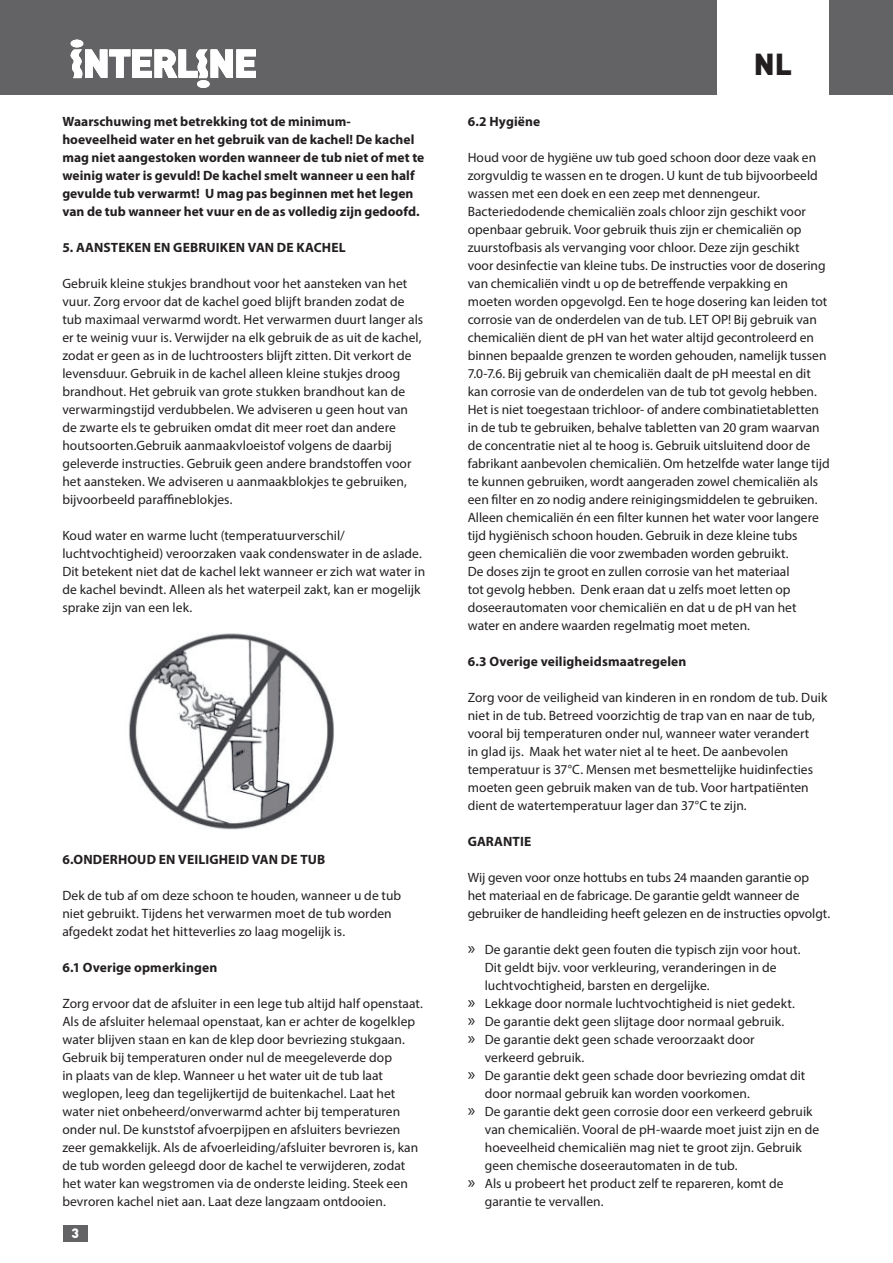
<style>
.page{position:relative;width:893px;height:1263px;background:#fff}
.page>*{position:absolute;margin:0;border:0;box-sizing:border-box;transform-origin:0 0}
.t1{font:900 30px "DIN";color:#231f20}
.t2{font:13.5px/18px "Myriad Pro";color:#231f20}
.t3{font:700 13.5px/18px "Myriad Pro";letter-spacing:.005em;color:#231f20}
.t4{font:900 13.5px "DIN";color:#fff}
.s1{font-size:18px}
</style>
<div class="page">
<div style="left:63px;top:1225px;width:24px;height:16px;background:#636366"></div>
<img style="left:128px;top:633px;width:206px;height:197px">
<div style="left:0;top:0;width:893px;height:95px;background:#636366"></div>
<div style="left:717px;top:0;width:112px;height:104px;background:#fff"></div>
<svg style="left:71px;top:50px;width:185px;height:28px"></svg>
<div style="left:197px;top:80px;width:12px;height:8px;background:#fff;border:1px solid #fff;border-radius:50%"></div>
<div style="left:71px;top:40px;width:12px;height:7px;background:#fff;border:1px solid #fff;border-radius:50%"></div>
<p class="t3" style="left:62px;top:113px;width:364px">Waarschuwing met betrekking tot de minimum&shy;hoeveelheid water en het gebruik van de kachel! De kachel mag niet aangestoken worden wanneer de tub niet of met te weinig water is gevuld! De kachel smelt wanneer u een half gevulde tub verwarmt! U mag pas beginnen met het legen van de tub wanneer het vuur en de as volledig zijn gedoofd.</p>
<p class="t3" style="left:62px;top:239px;width:285px">5. AANSTEKEN EN GEBRUIKEN VAN DE KACHEL</p>
<p class="t2" style="left:62px;top:274px;width:362px">Gebruik kleine stukjes brandhout voor het aansteken van het vuur. Zorg ervoor dat de kachel goed blijft branden zodat de tub maximaal verwarmd wordt. Het verwarmen duurt langer als er te weinig vuur is. Verwijder na elk gebruik de as uit de kachel, zodat er geen as in de luchtroosters blijft zitten. Dit verkort de levensduur. Gebruik in de kachel alleen kleine stukjes droog brandhout. Het gebruik van grote stukken brandhout kan de verwarmingstijd verdubbelen. We adviseren u geen hout van de zwarte els te gebruiken omdat dit meer roet dan andere houtsoorten.Gebruik aanmaakvloeistof volgens de daarbij geleverde instructies. Gebruik geen andere brandstoffen voor het aansteken. We adviseren u aanmaakblokjes te gebruiken, bijvoorbeeld paraffineblokjes.</p>
<p class="t2" style="left:62px;top:526px;width:364px">Koud water en warme lucht (temperatuurverschil/ luchtvochtigheid) veroorzaken vaak condenswater in de aslade.<br>Dit betekent niet dat de kachel lekt wanneer er zich wat water in de kachel bevindt. Alleen als het waterpeil zakt, kan er mogelijk sprake zijn van een lek.</p>
<p class="t3" style="left:62px;top:851px;width:264px">6.ONDERHOUD EN VEILIGHEID VAN DE TUB</p>
<p class="t2" style="left:62px;top:886px;width:340px">Dek de tub af om deze schoon te houden, wanneer u de tub niet gebruikt. Tijdens het verwarmen moet de tub worden afgedekt zodat het hitteverlies zo laag mogelijk is.</p>
<p class="t3" style="left:62px;top:959px;width:156px">6.1 Overige opmerkingen</p>
<p class="t2" style="left:62px;top:994px;width:362px">Zorg ervoor dat de afsluiter in een lege tub altijd half openstaat.<br>Als de afsluiter helemaal openstaat, kan er achter de kogelklep water blijven staan en kan de klep door bevriezing stukgaan.<br>Gebruik bij temperaturen onder nul de meegeleverde dop<br>in plaats van de klep. Wanneer u het water uit de tub laat weglopen, leeg dan tegelijkertijd de buitenkachel. Laat het water niet onbeheerd/onverwarmd achter bij temperaturen onder nul. De kunststof afvoerpijpen en afsluiters bevriezen zeer gemakkelijk. Als de afvoerleiding/afsluiter bevroren is, kan de tub worden geleegd door de kachel te verwijderen, zodat het water kan wegstromen via de onderste leiding. Steek een bevroren kachel niet aan. Laat deze langzaam ontdooien.</p>
<p class="t4" style="left:71px;top:1224px;width:9px">3</p>
<h1 class="t1" style="left:754px;top:44px;width:40px">NL</h1>
<p class="t3" style="left:468px;top:112px;width:74px">6.2 Hygiëne</p>
<p class="t2" style="left:468px;top:148px;width:363px">Houd voor de hygiëne uw tub goed schoon door deze vaak en zorgvuldig te wassen en te drogen. U kunt de tub bijvoorbeeld wassen met een doek en een zeep met dennengeur.<br>Bacteriedodende chemicaliën zoals chloor zijn geschikt voor openbaar gebruik. Voor gebruik thuis zijn er chemicaliën op zuurstofbasis als vervanging voor chloor. Deze zijn geschikt<br>voor desinfectie van kleine tubs. De instructies voor de dosering van chemicaliën vindt u op de betreffende verpakking en moeten worden opgevolgd. Een te hoge dosering kan leiden tot corrosie van de onderdelen van de tub. LET OP! Bij gebruik van chemicaliën dient de pH van het water altijd gecontroleerd en binnen bepaalde grenzen te worden gehouden, namelijk tussen 7.0-7.6. Bij gebruik van chemicaliën daalt de pH meestal en dit kan corrosie van de onderdelen van de tub tot gevolg hebben.<br>Het is niet toegestaan trichloor- of andere combinatietabletten in de tub te gebruiken, behalve tabletten van 20 gram waarvan de concentratie niet al te hoog is. Gebruik uitsluitend door de fabrikant aanbevolen chemicaliën. Om hetzelfde water lange tijd te kunnen gebruiken, wordt aangeraden zowel chemicaliën als een filter en zo nodig andere reinigingsmiddelen te gebruiken.<br>Alleen chemicaliën én een filter kunnen het water voor langere tijd hygiënisch schoon houden. Gebruik in deze kleine tubs geen chemicaliën die voor zwembaden worden gebruikt.<br>De doses zijn te groot en zullen corrosie van het materiaal<br>tot gevolg hebben. Denk eraan dat u zelfs moet letten op doseerautomaten voor chemicaliën en dat u de pH van het water en andere waarden regelmatig moet meten.</p>
<p class="t3" style="left:468px;top:652px;width:220px">6.3 Overige veiligheidsmaatregelen</p>
<p class="t2" style="left:468px;top:688px;width:361px">Zorg voor de veiligheid van kinderen in en rondom de tub. Duik niet in de tub. Betreed voorzichtig de trap van en naar de tub, vooral bij temperaturen onder nul, wanneer water verandert<br>in glad ijs. Maak het water niet al te heet. De aanbevolen temperatuur is 37°C. Mensen met besmettelijke huidinfecties moeten geen gebruik maken van de tub. Voor hartpatiënten dient de watertemperatuur lager dan 37°C te zijn.</p>
<p class="t3" style="left:468px;top:832px;width:65px">GARANTIE</p>
<p class="t2" style="left:468px;top:868px;width:364px">Wij geven voor onze hottubs en tubs 24 maanden garantie op het materiaal en de fabricage. De garantie geldt wanneer de gebruiker de handleiding heeft gelezen en de instructies opvolgt.</p>
<p class="t2" style="left:468px;top:940px;width:334px"><span class="s1">»</span> De garantie dekt geen fouten die typisch zijn voor hout.</p>
<p class="t2" style="left:485px;top:958px;width:293px">Dit geldt bijv. voor verkleuring, veranderingen in de</p>
<p class="t2" style="left:485px;top:976px;width:226px">luchtvochtigheid, barsten en dergelijke.</p>
<p class="t2" style="left:468px;top:994px;width:329px"><span class="s1">»</span> Lekkage door normale luchtvochtigheid is niet gedekt.</p>
<p class="t2" style="left:468px;top:1012px;width:318px"><span class="s1">»</span> De garantie dekt geen slijtage door normaal gebruik.</p>
<p class="t2" style="left:468px;top:1030px;width:288px"><span class="s1">»</span> De garantie dekt geen schade veroorzaakt door</p>
<p class="t2" style="left:485px;top:1048px;width:101px">verkeerd gebruik.</p>
<p class="t2" style="left:468px;top:1066px;width:339px"><span class="s1">»</span> De garantie dekt geen schade door bevriezing omdat dit</p>
<p class="t2" style="left:485px;top:1084px;width:267px">door normaal gebruik kan worden voorkomen.</p>
<p class="t2" style="left:468px;top:1102px;width:346px"><span class="s1">»</span> De garantie dekt geen corrosie door een verkeerd gebruik</p>
<p class="t2" style="left:485px;top:1120px;width:336px">van chemicaliën. Vooral de pH-waarde moet juist zijn en de</p>
<p class="t2" style="left:485px;top:1138px;width:318px">hoeveelheid chemicaliën mag niet te groot zijn. Gebruik</p>
<p class="t2" style="left:485px;top:1156px;width:254px">geen chemische doseerautomaten in de tub.</p>
<p class="t2" style="left:468px;top:1174px;width:317px"><span class="s1">»</span> Als u probeert het product zelf te repareren, komt de</p>
<p class="t2" style="left:485px;top:1192px;width:120px">garantie te vervallen.</p>
</div>
